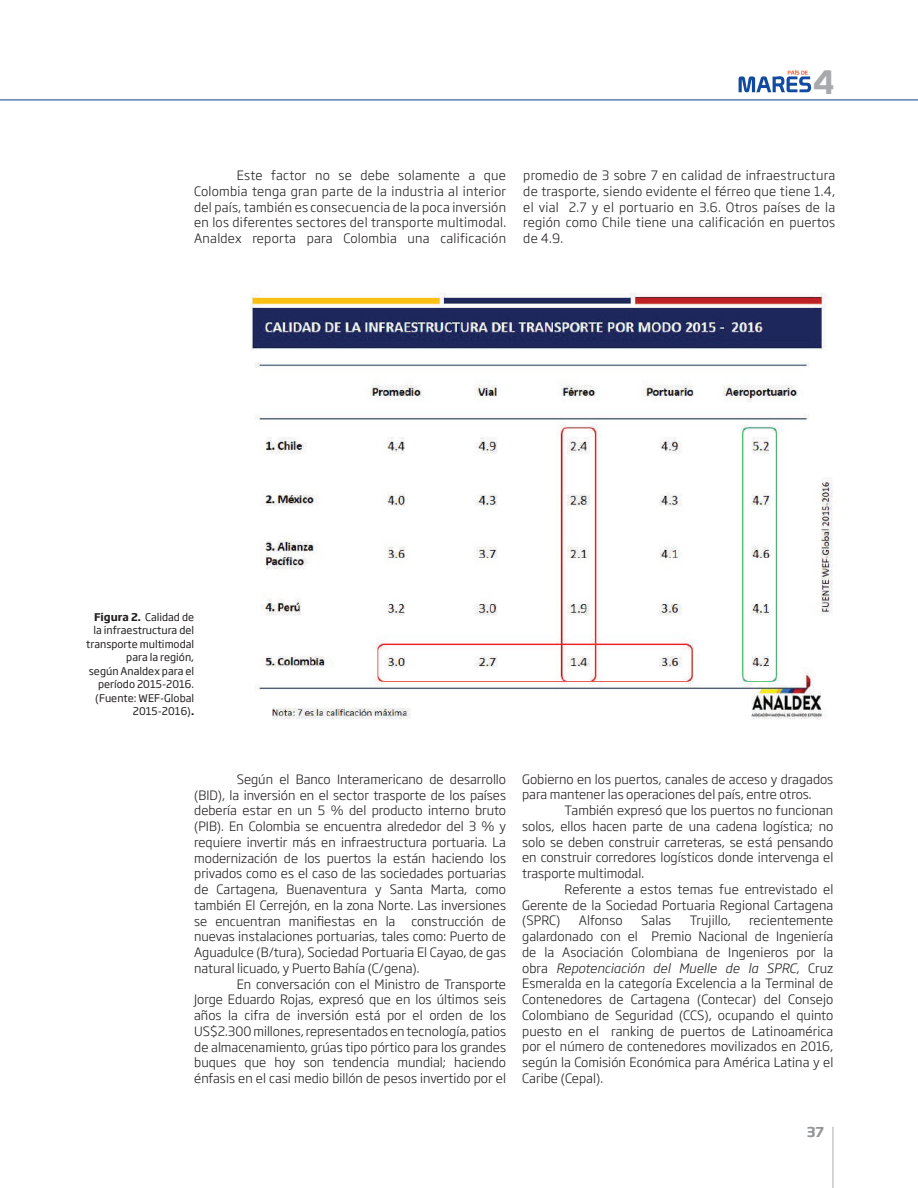
<style>
.page{position:relative;width:918px;height:1188px;background:#fff}
.page>*{position:absolute;margin:0;border:0;box-sizing:border-box;transform-origin:0 0}
.t1{font:33px "Prototype";color:#a8a9ad}
.t2{font:700 13.5px "Soho Gothic Pro";color:#939598}
.t3{font:300 12.75px/15.8px "Soho Gothic Pro";color:#231f20;text-align:justify}
.t4{font:10.5px/13.5px "Soho Gothic Pro";color:#231f20;text-align:right}
.s1{font-weight:700}
.s2{font-style:italic}
</style>
<div class="page">
<hr style="left:833px;top:1127px;width:1px;height:61px;background:#a8a9ad">
<svg style="left:739px;top:70px;width:72px;height:22px"></svg>
<hr style="left:0;top:100px;width:918px;height:1px;background:#083e89">
<img style="left:250px;top:293px;width:583px;height:427px">
<h1 class="t1" style="left:814px;top:63px;width:22px">4</h1>
<p class="t3" style="left:194px;top:167px;width:313px;text-indent:43px">Este factor no se debe solamente a que Colombia tenga gran parte de la industria al interior del país, también es consecuencia de la poca inversión en los diferentes sectores del transporte multimodal.<br>Analdex reporta para Colombia una calificación</p>
<p class="t3" style="left:523px;top:167px;width:313px">promedio de 3 sobre 7 en calidad de infraestructura de trasporte, siendo evidente el férreo que tiene 1.4, el vial 2.7 y el portuario en 3.6. Otros países de la región como Chile tiene una calificación en puertos de 4.9.</p>
<p class="t4" style="left:86px;top:609px;width:110px"><span class="s1">Figura 2.</span> Calidad de la infraestructura del transporte multimodal para la región,<br>según Analdex para el período 2015-2016. (Fuente: WEF-Global<br>2015-2016)<span class="s1">.</span></p>
<p class="t3" style="left:194px;top:770px;width:313px;text-indent:43px">Según el Banco Interamericano de desarrollo (BID), la inversión en el sector trasporte de los países debería estar en un 5 % del producto interno bruto (PIB). En Colombia se encuentra alrededor del 3 % y requiere invertir más en infraestructura portuaria. La modernización de los puertos la están haciendo los privados como es el caso de las sociedades portuarias de Cartagena, Buenaventura y Santa Marta, como también El Cerrejón, en la zona Norte. Las inversiones se encuentran manifiestas en la</p>
<p class="t3" style="left:194px;top:912px;width:313px;text-indent:217px">construcción de nuevas instalaciones portuarias, tales como: Puerto de Aguadulce (B/tura), Sociedad Portuaria El Cayao, de gas natural licuado, y Puerto Bahía (C/gena).</p>
<p class="t3" style="left:194px;top:975px;width:313px;text-indent:43px">En conversación con el Ministro de Transporte Jorge Eduardo Rojas, expresó que en los últimos seis años la cifra de inversión está por el orden de los US$2.300 millones, representados en tecnología, patios de almacenamiento, grúas tipo pórtico para los grandes buques que hoy son tendencia mundial; haciendo énfasis en el casi medio billón de pesos invertido por el</p>
<p class="t3" style="left:522px;top:770px;width:313px">Gobierno en los puertos, canales de acceso y dragados para mantener las operaciones del país, entre otros.</p>
<p class="t3" style="left:522px;top:802px;width:313px;text-indent:43px">También expresó que los puertos no funcionan solos, ellos hacen parte de una cadena logística; no solo se deben construir carreteras, se está pensando en construir corredores logísticos donde intervenga el trasporte multimodal.</p>
<p class="t3" style="left:522px;top:881px;width:313px;text-indent:43px">Referente a estos temas fue entrevistado el Gerente de la Sociedad Portuaria Regional Cartagena (SPRC)</p>
<p class="t3" style="left:579px;top:912px;width:45px">Alfonso</p>
<p class="t3" style="left:641px;top:912px;width:32px">Salas</p>
<p class="t3" style="left:690px;top:912px;width:42px">Trujillo,</p>
<p class="t3" style="left:522px;top:912px;width:313px;text-indent:227px">recientemente galardonado con el Premio Nacional de Ingeniería de la Asociación Colombiana de Ingenieros por la obra <span class="s2">Repotenciación del Muelle de la SPRC</span>, Cruz Esmeralda en la categoría Excelencia a la Terminal de Contenedores de Cartagena (Contecar) del Consejo Colombiano de Seguridad (CCS), ocupando el quinto puesto en el ranking de puertos de Latinoamérica por el número de contenedores movilizados en 2016, según la Comisión Económica para América Latina y el Caribe (Cepal).</p>
<p class="t2" style="left:807px;top:1122px;width:19px">37</p>
</div>
